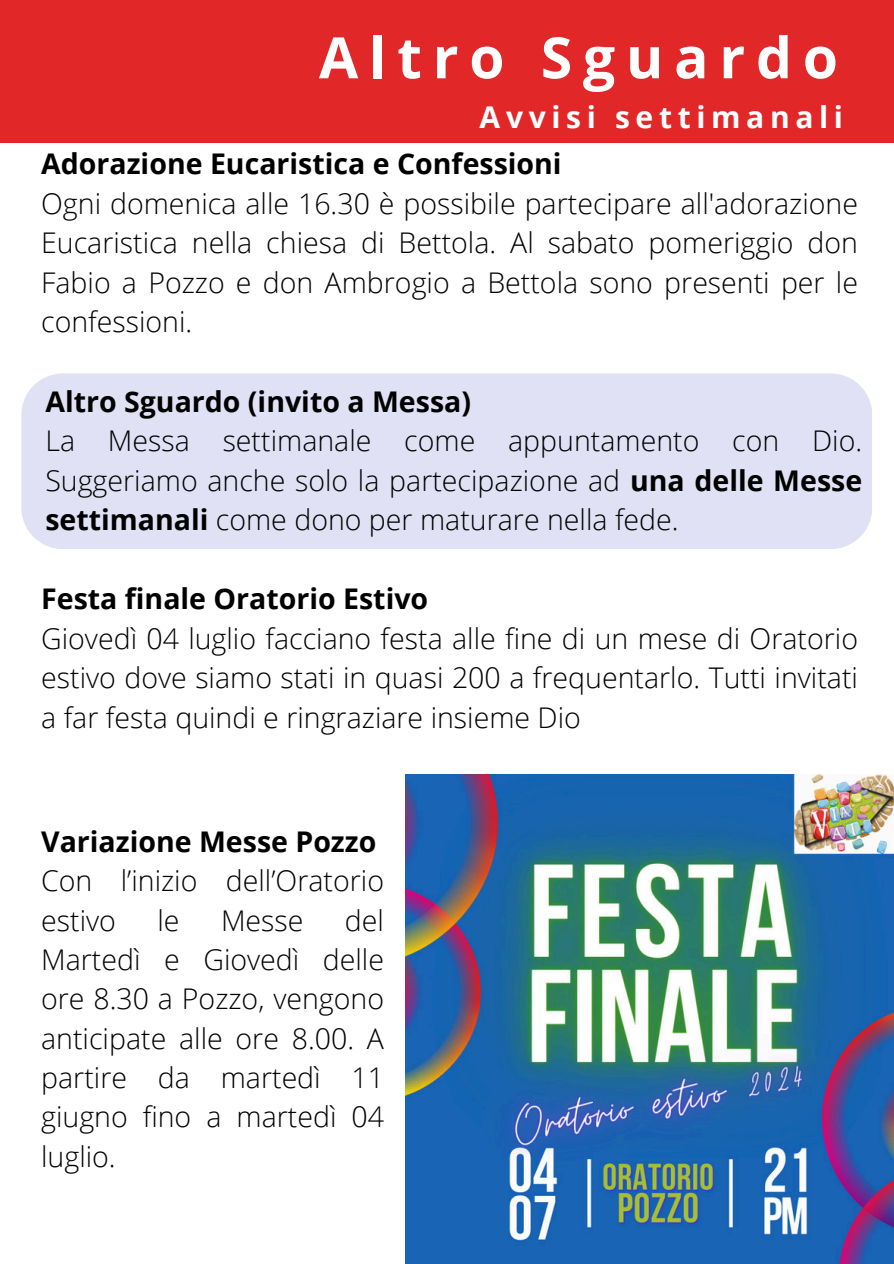
<style>
.page{position:relative;width:894px;height:1264px;background:#fff}
.page>*{position:absolute;margin:0;border:0;box-sizing:border-box;transform-origin:0 0}
.t1{font:700 57px "Open Sans";letter-spacing:.19em;color:#fff}
.t2{font:700 30px "Open Sans";letter-spacing:.19em;color:#fff}
.t3{font:300 28.5px/39.3px "Open Sans";color:#000;text-align:justify}
.t4{font:700 28.5px "Open Sans";color:#000}
.s1{font-weight:700}
</style>
<div class="page">
<div style="left:0;top:0;width:893px;height:142px;background:#e22729"></div>
<div style="left:21px;top:373px;width:850px;height:176px;background:#e0e1f4"></div>
<img style="left:405px;top:774px;width:488px;height:489px">
<h1 class="t1" style="left:319px;top:17px;width:520px">Altro Sguardo</h1>
<p class="t2" style="left:479px;top:96px;width:365px">Avvisi settimanali</p>
<p class="t4" style="left:41px;top:144px;width:522px">Adorazione Eucaristica e Confessioni</p>
<p class="t3" style="left:41px;top:183px;width:818px">Ogni domenica alle 16.30 è possibile partecipare all'adorazione Eucaristica nella chiesa di Bettola. Al sabato pomeriggio don Fabio a Pozzo e don Ambrogio a Bettola sono presenti per le confessioni.</p>
<p class="t4" style="left:45px;top:381px;width:427px">Altro Sguardo (invito a Messa)</p>
<p class="t3" style="left:45px;top:420px;width:818px">La Messa settimanale come appuntamento con Dio.<br>Suggeriamo anche solo la partecipazione ad <span class="s1">una delle Messe settimanali</span> come dono per maturare nella fede.</p>
<p class="t4" style="left:41px;top:579px;width:388px">Festa finale Oratorio Estivo</p>
<p class="t3" style="left:41px;top:618px;width:818px">Giovedì 04 luglio facciano festa alle fine di un mese di Oratorio estivo dove siamo stati in quasi 200 a frequentarlo. Tutti invitati a far festa quindi e ringraziare insieme Dio</p>
<p class="t4" style="left:41px;top:821px;width:337px">Variazione Messe Pozzo</p>
<p class="t3" style="left:41px;top:860px;width:344px">Con l’inizio dell’Oratorio estivo</p>
<p class="t3" style="left:41px;top:899px;width:344px;text-indent:304px">del Martedì e Giovedì delle ore 8.30 a Pozzo, vengono anticipate alle ore 8.00. A partire da martedì 11 giugno fino a martedì 04 luglio.</p>
<p class="t3" style="left:157px;top:899px;width:24px">le</p>
<p class="t3" style="left:221px;top:899px;width:84px">Messe</p>
</div>
